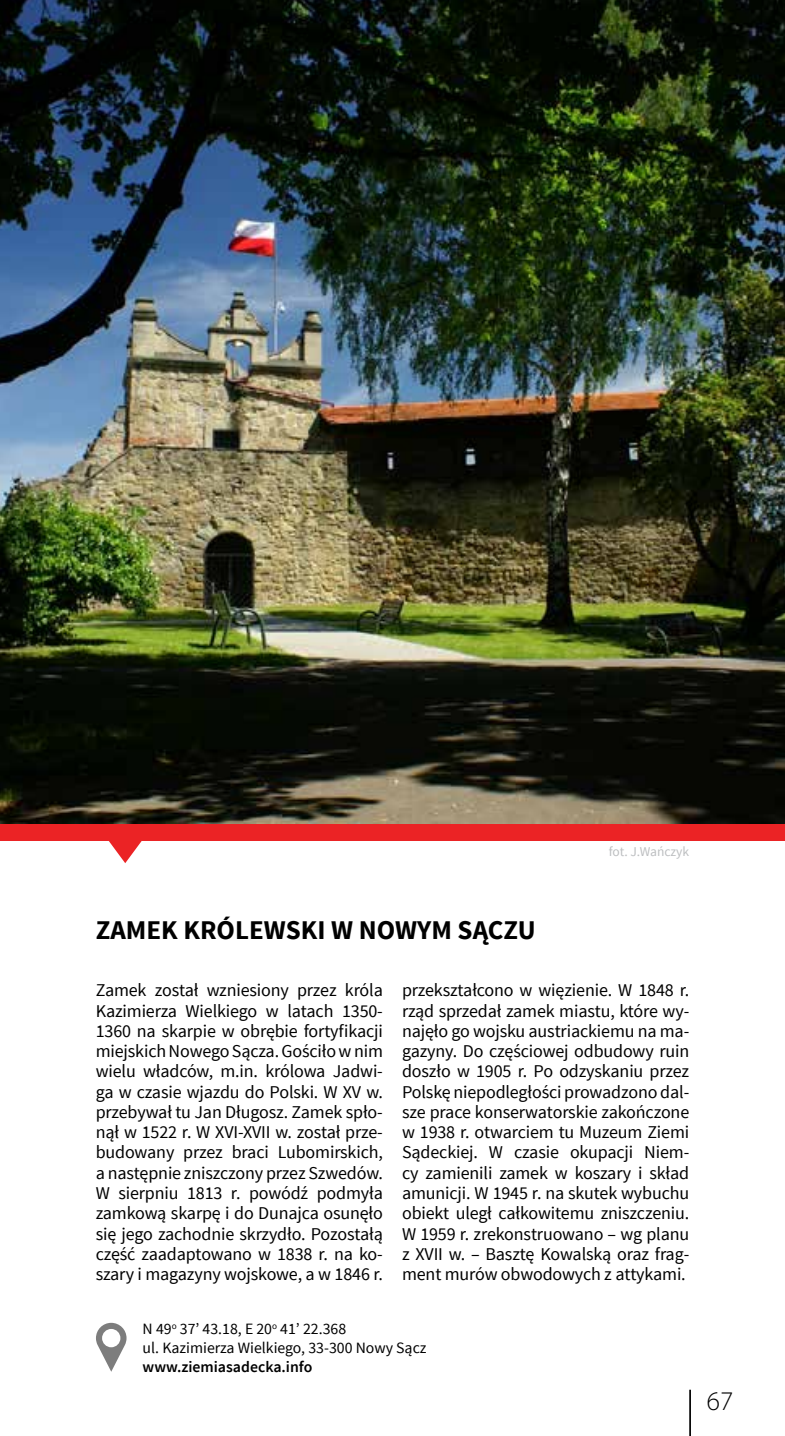
<style>
.page{position:relative;width:785px;height:1436px;background:#fff}
.page>*{position:absolute;margin:0;border:0;box-sizing:border-box;transform-origin:0 0}
.t1{font:700 27px "Source Sans Pro";color:#000}
.t2{font:300 27px "Myriad Pro";color:#000}
.t3{font:18px/20.2px "Source Sans Pro";letter-spacing:-.01em;color:#000;text-align:justify}
.t4{font:15.75px/18.9px "Source Sans Pro";color:#000}
.t5{font:600 15.75px "Source Sans Pro";color:#000}
.t6{font:13.5px "Source Sans Pro";color:#bcbec0}
</style>
<div class="page">
<hr style="left:689px;top:1389px;width:2px;height:46px;background:#000">
<div style="left:0;top:823px;width:784px;height:17px;background:#eb2325"></div>
<svg style="left:96px;top:823px;width:59px;height:40px"></svg>
<img style="left:0;top:0;width:784px;height:823px">
<svg style="left:96px;top:1322px;width:30px;height:49px"></svg>
<p class="t6" style="left:608px;top:842px;width:82px">fot. J.Wańczyk</p>
<h1 class="t1" style="left:96px;top:912px;width:441px">ZAMEK KRÓLEWSKI W NOWYM SĄCZU</h1>
<p class="t3" style="left:96px;top:980px;width:289px">Zamek został wzniesiony przez króla Kazimierza Wielkiego w latach 1350- 1360 na skarpie w obrębie fortyfikacji miejskich Nowego Sącza. Gościło w nim wielu władców, m.in. królowa Jadwi&shy;ga w czasie wjazdu do Polski. W XV w. przebywał tu Jan Długosz. Zamek spło&shy;nął w 1522 r. W XVI-XVII w. został prze&shy;budowany przez braci Lubomirskich, a następnie zniszczony przez Szwedów.<br>W sierpniu 1813 r. powódź podmyła zamkową skarpę i do Dunajca osunęło się jego zachodnie skrzydło. Pozostałą część zaadaptowano w 1838 r. na ko&shy;szary i magazyny wojskowe, a w 1846 r.</p>
<p class="t3" style="left:402px;top:980px;width:289px">przekształcono w więzienie. W 1848 r. rząd sprzedał zamek miastu, które wy&shy;najęło go wojsku austriackiemu na ma&shy;gazyny. Do częściowej odbudowy ruin doszło w 1905 r. Po odzyskaniu przez Polskę niepodległości prowadzono dal&shy;sze prace konserwatorskie zakończone w 1938 r. otwarciem tu Muzeum Ziemi Sądeckiej. W czasie okupacji Niem&shy;cy zamienili zamek w koszary i skład amunicji. W 1945 r. na skutek wybuchu obiekt uległ całkowitemu zniszczeniu.<br>W 1959 r. zrekonstruowano – wg planu z XVII w. – Basztę Kowalską oraz frag&shy;ment murów obwodowych z attykami.</p>
<p class="t4" style="left:143px;top:1319px;width:285px">N 49<sup>o</sup> 37’ 43.18, E 20<sup>o</sup> 41’ 22.368<br>ul. Kazimierza Wielkiego, 33-300 Nowy Sącz</p>
<p class="t5" style="left:143px;top:1356px;width:171px">www.ziemiasadecka.info</p>
<h1 class="t2" style="left:706px;top:1384px;width:28px">67</h1>
</div>
